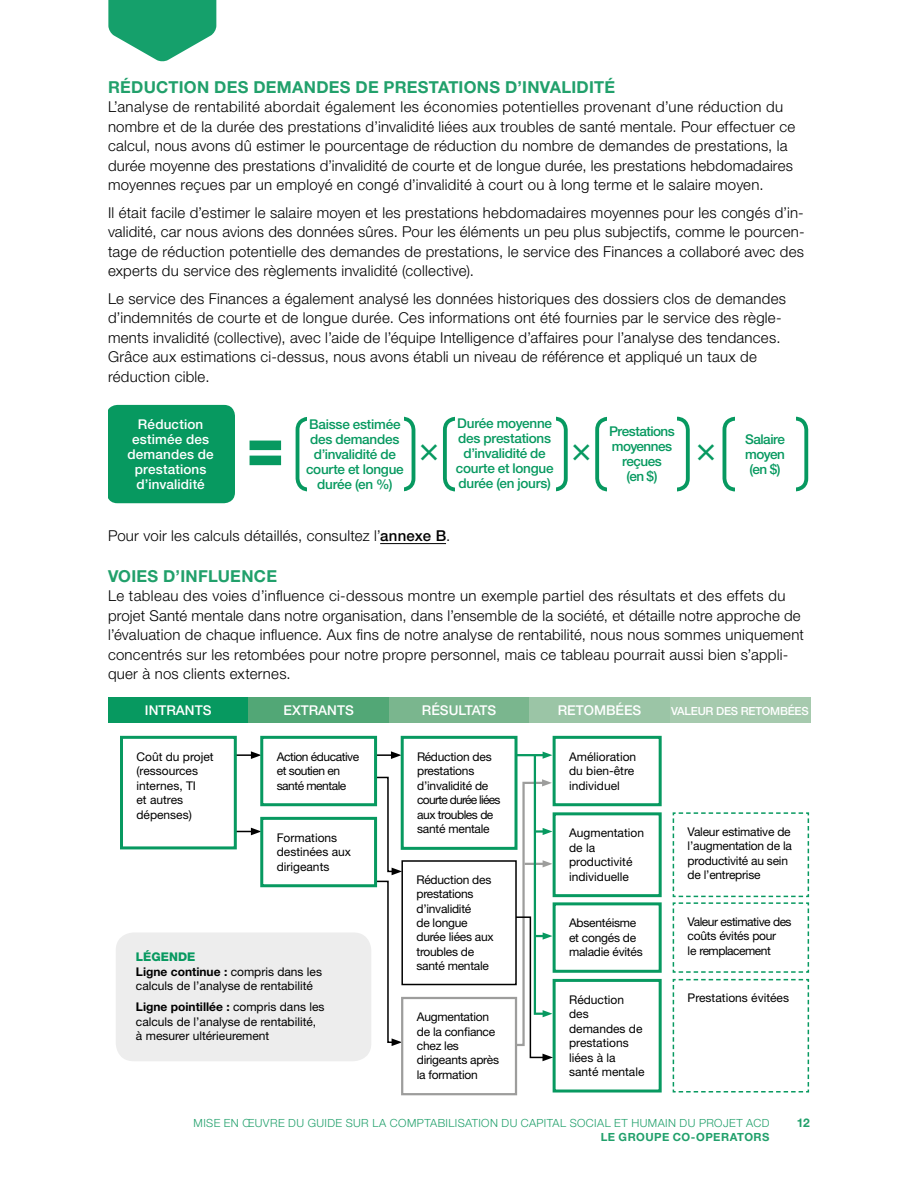
<style>
.page{position:relative;width:918px;height:1188px;background:#fff}
.page>*{position:absolute;margin:0;border:0;box-sizing:border-box;transform-origin:0 0}
.t1{font:900 62.4px "Helvetica Neue LT Std";color:#079960}
.t2{font:36px "Gotham";color:#079960}
.t3{font:700 16.5px "Helvetica Neue LT Std";letter-spacing:.015em;color:#21a06b}
.t4{font:300 15px/19.5px "Helvetica Neue LT Std";letter-spacing:.015em;color:#000}
.t5{font:500 13.5px/15px "Helvetica Neue LT Std";letter-spacing:-.02em;color:#079960;text-align:center}
.t6{font:500 13.5px/15px "Helvetica Neue LT Std";letter-spacing:.01em;color:#fff;text-align:center}
.t7{font:500 13.5px/15px "Helvetica Neue LT Std";letter-spacing:-.04em;color:#079960;text-align:center}
.t8{font:12px/14.4px "Helvetica Neue LT Std";color:#000}
.t9{font:12px/14.4px "Helvetica Neue LT Std";letter-spacing:-.02em;color:#000}
.t10{font:12px/14.4px "Helvetica Neue LT Std";letter-spacing:-.04em;color:#000}
.t11{font:700 12px "Helvetica Neue LT Std";color:#21a06b}
.t12{font:300 11.25px "Helvetica Neue LT Std";letter-spacing:.035em;color:#21a06b}
.t13{font:700 11.25px "Helvetica Neue LT Std";letter-spacing:.04em;color:#21a06b}
.t14{font:500 11.25px "Helvetica Neue LT Std";letter-spacing:-.02em;color:#fff}
.s1{font-weight:500}
.s2{font-weight:800;color:#079960}
.s3{font-weight:700}
</style>
<div class="page">
<svg style="left:108px;top:0;width:108px;height:62px"></svg>
<hr style="left:380px;top:543px;width:66px;height:1px;background:#000">
<div style="left:108px;top:405px;width:127px;height:98px;background:#079960"></div>
<div style="left:296px;top:417px;width:119px;height:74px;border:4px solid #079960;border-radius:11px"></div>
<div style="left:307px;top:414px;width:97px;height:80px;background:#fff"></div>
<div style="left:443px;top:417px;width:125px;height:74px;border:4px solid #079960;border-radius:11px"></div>
<div style="left:455px;top:414px;width:101px;height:80px;background:#fff"></div>
<div style="left:595px;top:417px;width:95px;height:74px;border:4px solid #079960;border-radius:11px"></div>
<div style="left:608px;top:414px;width:69px;height:80px;background:#fff"></div>
<div style="left:723px;top:417px;width:85px;height:74px;border:4px solid #079960;border-radius:11px"></div>
<div style="left:735px;top:414px;width:61px;height:80px;background:#fff"></div>
<svg style="left:377px;top:751px;width:24px;height:8px"></svg>
<svg style="left:375px;top:776px;width:27px;height:270px"></svg>
<svg style="left:237px;top:751px;width:23px;height:8px"></svg>
<svg style="left:237px;top:828px;width:23px;height:7px"></svg>
<div style="left:108px;top:698px;width:140px;height:25px;background:#079960"></div>
<div style="left:248px;top:698px;width:141px;height:25px;background:#52a776"></div>
<div style="left:389px;top:698px;width:140px;height:25px;background:#7ab68e"></div>
<div style="left:529px;top:698px;width:141px;height:25px;background:#9bc5a6"></div>
<div style="left:670px;top:698px;width:140px;height:25px;background:#a6caae"></div>
<div style="left:120px;top:736px;width:117px;height:113px;border:3px solid #079960"></div>
<div style="left:116px;top:932px;width:255px;height:129px;background:#ededed;border-radius:18px"></div>
<div style="left:260px;top:736px;width:117px;height:70px;border:3px solid #079960"></div>
<div style="left:401px;top:736px;width:117px;height:114px;border:3px solid #079960"></div>
<div style="left:553px;top:736px;width:109px;height:70px;border:3px solid #079960"></div>
<div style="left:553px;top:812px;width:109px;height:85px;border:3px solid #079960"></div>
<svg style="left:672px;top:812px;width:138px;height:281px"></svg>
<div style="left:553px;top:902px;width:109px;height:71px;border:3px solid #079960"></div>
<div style="left:553px;top:979px;width:109px;height:114px;border:3px solid #079960"></div>
<div style="left:401px;top:860px;width:116px;height:125px;border:2px solid #000"></div>
<div style="left:401px;top:997px;width:116px;height:98px;border:2px solid #9d9d9c"></div>
<div style="left:260px;top:817px;width:117px;height:70px;border:3px solid #079960"></div>
<svg style="left:514px;top:752px;width:39px;height:309px"></svg>
<h5 class="t3" style="left:108px;top:77px;width:509px">RÉDUCTION DES DEMANDES DE PRESTATIONS D’INVALIDITÉ</h5>
<p class="t4" style="left:108px;top:97px;width:689px">L’analyse de rentabilité abordait également les économies potentielles provenant d’une réduction du nombre et de la durée des prestations d’invalidité liées aux troubles de santé mentale. Pour effectuer ce calcul, nous avons dû estimer le pourcentage de réduction du nombre de demandes de prestations, la durée moyenne des prestations d’invalidité de courte et de longue durée, les prestations hebdomadaires moyennes reçues par un employé en congé d’invalidité à court ou à long terme et le salaire moyen.</p>
<p class="t4" style="left:108px;top:202px;width:698px;text-align:justify">Il était facile d’estimer le salaire moyen et les prestations hebdomadaires moyennes pour les congés d’in&shy;validité, car nous avions des données sûres. Pour les éléments un peu plus subjectifs, comme le pourcen&shy;tage de réduction potentielle des demandes de prestations, le service des Finances a collaboré avec des experts du service des règlements invalidité (collective).</p>
<p class="t4" style="left:108px;top:289px;width:680px">Le service des Finances a également analysé les données historiques des dossiers clos de demandes d’indemnités de courte et de longue durée. Ces informations ont été fournies par le service des règle&shy;ments invalidité (collective), avec l’aide de l’équipe Intelligence d’affaires pour l’analyse des tendances.<br>Grâce aux estimations ci-dessus, nous avons établi un niveau de référence et appliqué un taux de réduction cible.</p>
<p class="t6" style="left:127px;top:416px;width:88px">Réduction estimée des demandes de prestations d’invalidité</p>
<p class="t5" style="left:306px;top:416px;width:99px">Baisse estimée des demandes d’invalidité de courte et longue durée (en %)</p>
<p class="t5" style="left:456px;top:416px;width:99px">Durée moyenne des prestations d’invalidité de courte et longue durée (en jours)</p>
<p class="t7" style="left:609px;top:424px;width:67px">Prestations moyennes reçues<br>(en $)</p>
<p class="t5" style="left:745px;top:431px;width:41px">Salaire moyen (en $)</p>
<p class="t4" style="left:108px;top:525px;width:344px">Pour voir les calculs détaillés, consultez l’<span class="s1">annexe B</span>.</p>
<h5 class="t3" style="left:108px;top:566px;width:171px">VOIES D’INFLUENCE</h5>
<p class="t4" style="left:108px;top:586px;width:698px">Le tableau des voies d’influence ci-dessous montre un exemple partiel des résultats et des effets du projet Santé mentale dans notre organisation, dans l’ensemble de la société, et détaille notre approche de l’évaluation de chaque influence. Aux fins de notre analyse de rentabilité, nous nous sommes uniquement concentrés sur les retombées pour notre propre personnel, mais ce tableau pourrait aussi bien s’appli&shy;quer à nos clients externes.</p>
<p class="t6" style="left:145px;top:703px;width:68px">INTRANTS</p>
<p class="t6" style="left:284px;top:703px;width:72px">EXTRANTS</p>
<p class="t6" style="left:422px;top:703px;width:76px">RÉSULTATS</p>
<p class="t6" style="left:558px;top:703px;width:85px">RETOMBÉES</p>
<p class="t14" style="left:671px;top:704px;width:139px">VALEUR DES RETOMBÉES</p>
<p class="t8" style="left:137px;top:749px;width:79px">Coût du projet (ressources internes, TI<br>et autres dépenses)</p>
<p class="t1" style="left:247px;top:409px;width:39px">=</p>
<p class="t2" style="left:418px;top:429px;width:24px">×</p>
<p class="t2" style="left:570px;top:429px;width:24px">×</p>
<p class="t2" style="left:695px;top:429px;width:24px">×</p>
<p class="t10" style="left:277px;top:749px;width:84px">Action éducative et soutien en santé mentale</p>
<p class="t9" style="left:417px;top:749px;width:85px">Réduction des prestations d’invalidité de courte durée liées aux troubles de santé mentale</p>
<p class="t8" style="left:569px;top:749px;width:69px">Amélioration du bien-être individuel</p>
<p class="t8" style="left:569px;top:826px;width:76px">Augmentation de la productivité individuelle</p>
<p class="t9" style="left:688px;top:824px;width:106px">Valeur estimative de l’augmentation de la productivité au sein de l’entreprise</p>
<p class="t10" style="left:688px;top:914px;width:106px">Valeur estimative des coûts évités pour<br>le remplacement</p>
<p class="t8" style="left:688px;top:991px;width:103px">Prestations évitées</p>
<p class="t8" style="left:277px;top:830px;width:76px">Formations destinées aux dirigeants</p>
<p class="t9" style="left:416px;top:872px;width:79px">Réduction des prestations d’invalidité<br>de longue durée liées aux troubles de santé mentale</p>
<p class="t9" style="left:569px;top:916px;width:75px">Absentéisme et congés de maladie évités</p>
<p class="t8" style="left:569px;top:992px;width:77px">Réduction des demandes de prestations liées à la santé mentale</p>
<p class="t8" style="left:136px;top:950px;width:188px"><span class="s2">LÉGENDE<br></span><span class="s3">Ligne continue :</span> compris dans les calculs de l’analyse de rentabilité</p>
<p class="t8" style="left:136px;top:1000px;width:190px"><span class="s3">Ligne pointillée :</span> compris dans les calculs de l’analyse de rentabilité, à mesurer ultérieurement</p>
<p class="t9" style="left:417px;top:1010px;width:84px">Augmentation de la confiance chez les dirigeants après la formation</p>
<p class="t12" style="left:194px;top:1116px;width:577px">MISE EN ŒUVRE DU GUIDE SUR LA COMPTABILISATION DU CAPITAL SOCIAL ET HUMAIN DU PROJET ACD</p>
<p class="t11" style="left:797px;top:1116px;width:15px">12</p>
<p class="t13" style="left:601px;top:1130px;width:170px">LE GROUPE CO-OPERATORS</p>
</div>
